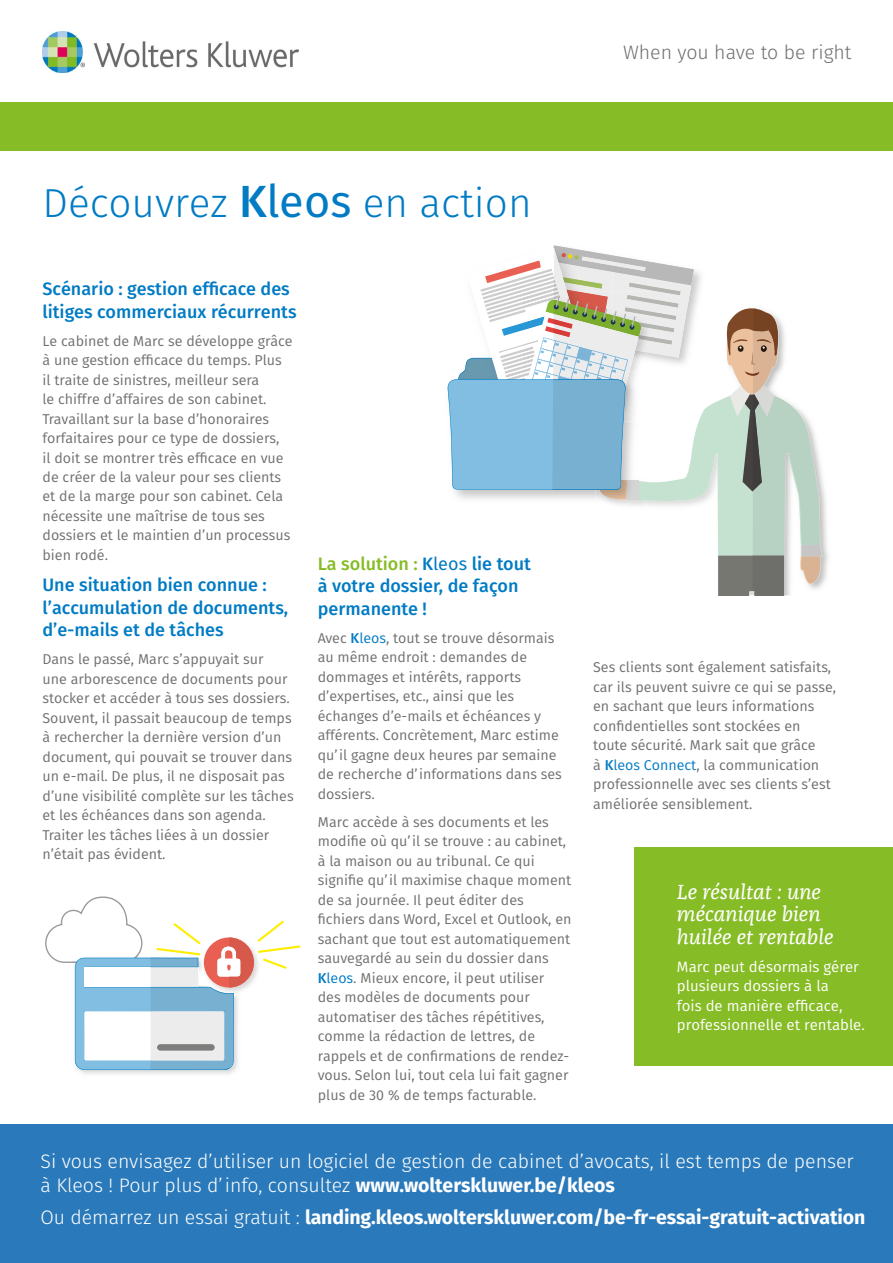
<style>
.page{position:relative;width:893px;height:1263px;background:#fff}
.page>*{position:absolute;margin:0;border:0;box-sizing:border-box;transform-origin:0 0}
.t1{font:300 40.5px "Fira Sans";color:#007bc4}
.t2{font:italic 21px/22.5px "Franziska Offc";color:#fff}
.t3{font:300 19.5px/24px "Fira Sans";color:#fff}
.t4{font:700 19.5px "Fira Sans";letter-spacing:-.005em;color:#fff}
.t5{font:300 19.5px "Fira Sans";color:#706f6f}
.t6{font:500 18px/22.5px "Fira Sans";color:#007bc4}
.t7{font:15px/19.5px "Fira Sans";color:#fff}
.t8{font:14.25px/19.5px "Fira Sans";color:#706f6f}
.s1{font-weight:500;font-size:45px}
.s2{font-weight:400;font-size:45px}
.s3{color:#86bc25}
.s4{font-weight:400}
.s5{font-weight:500;color:#007bc4}
.s6{color:#007bc4}
.s7{font-weight:700}
.s8{font-weight:300}
</style>
<div class="page">
<img style="left:43px;top:32px;width:256px;height:41px">
<div style="left:0;top:102px;width:893px;height:49px;background:#86bc25"></div>
<img style="left:79px;top:1070px;width:6px;height:4px">
<img style="left:229px;top:1070px;width:6px;height:4px">
<svg style="left:45px;top:896px;width:255px;height:174px"></svg>
<div style="left:151px;top:967px;width:47px;height:20px;background:#ececec"></div>
<div style="left:157px;top:1044px;width:58px;height:6px;background:#7e7e7d;border-radius:3px"></div>
<div style="left:635px;top:847px;width:258px;height:218px;background:#86bc25"></div>
<img style="left:822px;top:478px;width:6px;height:107px">
<svg style="left:447px;top:245px;width:375px;height:350px"></svg>
<div style="left:0;top:1125px;width:893px;height:138px;background:#2a79ba"></div>
<h3 class="t5" style="left:623px;top:39px;width:230px">When you have to be right</h3>
<h1 class="t1" style="left:43px;top:175px;width:491px">Découvrez <span class="s1">K</span><span class="s2">leos</span> en action</h1>
<p class="t6" style="left:43px;top:277px;width:256px">Scénario : gestion efficace des litiges commerciaux récurrents</p>
<p class="t8" style="left:43px;top:330px;width:251px">Le cabinet de Marc se développe grâce à une gestion efficace du temps. Plus il traite de sinistres, meilleur sera<br>le chiffre d’affaires de son cabinet.<br>Travaillant sur la base d’honoraires forfaitaires pour ce type de dossiers,<br>il doit se montrer très efficace en vue de créer de la valeur pour ses clients et de la marge pour son cabinet. Cela nécessite une maîtrise de tous ses dossiers et le maintien d’un processus bien rodé.</p>
<p class="t6" style="left:43px;top:573px;width:247px">Une situation bien connue : l’accumulation de documents, d’e-mails et de tâches</p>
<p class="t8" style="left:43px;top:649px;width:253px">Dans le passé, Marc s’appuyait sur<br>une arborescence de documents pour stocker et accéder à tous ses dossiers.<br>Souvent, il passait beaucoup de temps à rechercher la dernière version d’un document, qui pouvait se trouver dans un e-mail. De plus, il ne disposait pas d’une visibilité complète sur les tâches et les échéances dans son agenda.<br>Traiter les tâches liées à un dossier n’était pas évident.</p>
<p class="t6" style="left:318px;top:551px;width:215px"><span class="s3">La solution :</span> K<span class="s4">leos</span> lie tout à votre dossier, de façon permanente !</p>
<p class="t8" style="left:318px;top:628px;width:246px">Avec <span class="s5">K</span><span class="s6">leos</span>, tout se trouve désormais au même endroit : demandes de dommages et intérêts, rapports d’expertises, etc., ainsi que les échanges d’e-mails et échéances y afférents. Concrètement, Marc estime qu’il gagne deux heures par semaine de recherche d’informations dans ses dossiers.</p>
<p class="t8" style="left:318px;top:811px;width:255px">Marc accède à ses documents et les modifie où qu’il se trouve : au cabinet, à la maison ou au tribunal. Ce qui signifie qu’il maximise chaque moment de sa journée. Il peut éditer des fichiers dans Word, Excel et Outlook, en sachant que tout est automatiquement sauvegardé au sein du dossier dans <span class="s5">K</span><span class="s6">leos</span>. Mieux encore, il peut utiliser<br>des modèles de documents pour automatiser des tâches répétitives, comme la rédaction de lettres, de rappels et de confirmations de rendez&shy;vous. Selon lui, tout cela lui fait gagner plus de 30 % de temps facturable.</p>
<p class="t8" style="left:593px;top:657px;width:244px">Ses clients sont également satisfaits, car ils peuvent suivre ce qui se passe, en sachant que leurs informations confidentielles sont stockées en toute sécurité. Mark sait que grâce<br>à <span class="s5">K</span><span class="s6">leos Connect</span>, la communication professionnelle avec ses clients s’est améliorée sensiblement.</p>
<h2 class="t2" style="left:677px;top:881px;width:158px">Le résultat : une mécanique bien huilée et rentable</h2>
<p class="t7" style="left:677px;top:957px;width:190px">Marc peut désormais gérer plusieurs dossiers à la<br>fois de manière efficace, professionnelle et rentable.</p>
<h3 class="t3" style="left:41px;top:1149px;width:815px">Si vous envisagez d’utiliser un logiciel de gestion de cabinet d’avocats, il est temps de penser à Kleos ! Pour plus d’info, consultez <span class="s7">www.wolterskluwer.be/kleos</span></h3>
<h3 class="t4" style="left:41px;top:1201px;width:826px"><span class="s8">Ou démarrez un essai gratuit :</span> landing.kleos.wolterskluwer.com/be-fr-essai-gratuit-activation</h3>
</div>
